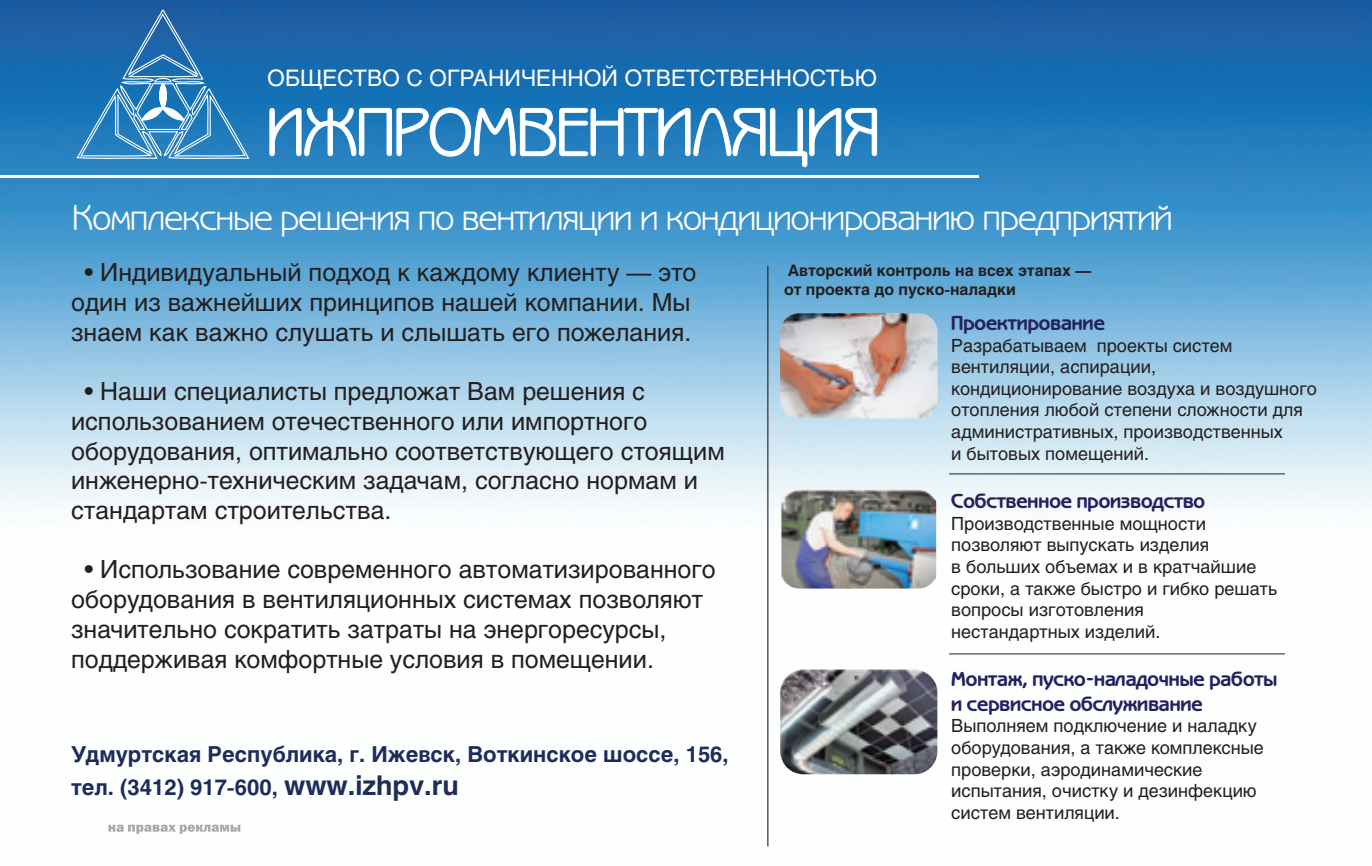
<style>
.page{position:relative;width:1372px;height:866px;background:#fff}
.page>*{position:absolute;margin:0;border:0;box-sizing:border-box;transform-origin:0 0}
.t1{font:67.5px "Benguiat Gothic C";color:#fff}
.t2{font:36px "Benguiat Gothic C";color:#fff}
.t3{font:24.75px/29.7px "Helios";color:#231f20}
.t4{font:22.5px "Helios";color:#fff}
.t5{font:700 21.82px/32.4px "Helios";color:#1d2c5b}
.t6{font:700 20.25px/24.3px "Benguiat Gothic C";color:#252161}
.t7{font:18px/21.6px "Helios";color:#231f20}
.t8{font:700 15.75px/18.9px "Helios";color:#231f20}
.s1{font-size:27px}
</style>
<div class="page">
<img style="left:0;top:0;width:1371px;height:847px">
<svg style="left:76px;top:9px;width:174px;height:150px;background:#377fba"></svg>
<svg style="left:269px;top:107px;width:608px;height:60px;background:#3a8ac3"></svg>
<hr style="left:0;top:175px;width:978px;height:3px;background:#fff">
<hr style="left:767px;top:266px;width:1px;height:580px;background:#231f20">
<hr style="left:949px;top:473px;width:335px;height:1px;background:#231f20">
<hr style="left:949px;top:653px;width:335px;height:1px;background:#231f20">
<img style="left:781px;top:490px;width:155px;height:99px">
<img style="left:780px;top:670px;width:157px;height:104px">
<svg style="left:108px;top:825px;width:132px;height:9px"></svg>
<p class="t4" style="left:267px;top:65px;width:611px">ОБЩЕСТВО С ОГРАНИЧЕННОЙ ОТВЕТСТВЕННОСТЬЮ</p>
<p class="t1" style="left:267px;top:95px;width:613px">ИЖПРОМВЕНТИЛЯЦИЯ</p>
<p class="t2" style="left:73px;top:198px;width:1099px">Комплексные решения по вентиляции и кондиционированию предприятий</p>
<p class="t3" style="left:71px;top:258px;width:627px;text-align:center">• Индивидуальный подход к каждому клиенту — это один из важнейших принципов нашей компании. Мы знаем как важно слушать и слышать его пожелания.</p>
<p class="t3" style="left:71px;top:376px;width:655px;text-indent:13px">• Наши специалисты предложат Вам решения с использованием отечественного или импортного оборудования, оптимально соответствующего стоящим инженерно-техническим задачам, согласно нормам и стандартам строительства.</p>
<p class="t3" style="left:71px;top:555px;width:646px;text-indent:13px">• Использование современного автоматизированного оборудования в вентиляционных системах позволяют значительно сократить затраты на энергоресурсы, поддерживая комфортные условия в помещении.</p>
<p class="t8" style="left:784px;top:261px;width:309px">Авторский контроль на всех этапах — от проекта до пуско-наладки</p>
<p class="t6" style="left:951px;top:311px;width:155px">Проектирование</p>
<p class="t7" style="left:951px;top:334px;width:367px">Разрабатываем проекты систем вентиляции, аспирации, кондиционирование воздуха и воздушного отопления любой степени сложности для административных, производственных<br>и бытовых помещений.</p>
<p class="t6" style="left:951px;top:489px;width:255px">Собственное производство</p>
<p class="t7" style="left:951px;top:513px;width:327px">Производственные мощности позволяют выпускать изделия<br>в больших объемах и в кратчайшие сроки, а также быстро и гибко решать вопросы изготовления<br>нестандартных изделий.</p>
<p class="t6" style="left:951px;top:667px;width:327px">Монтаж, пуско-наладочные работы и сервисное обслуживание</p>
<p class="t7" style="left:951px;top:715px;width:314px">Выполняем подключение и наладку оборудования, а также комплексные проверки, аэродинамические испытания, очистку и дезинфекцию систем вентиляции.</p>
<p class="t5" style="left:71px;top:738px;width:659px">Удмуртская Республика, г. Ижевск, Воткинское шоссе, 156, тел. (3412) 917-600, <span class="s1">www.izhpv.ru</span></p>
</div>
